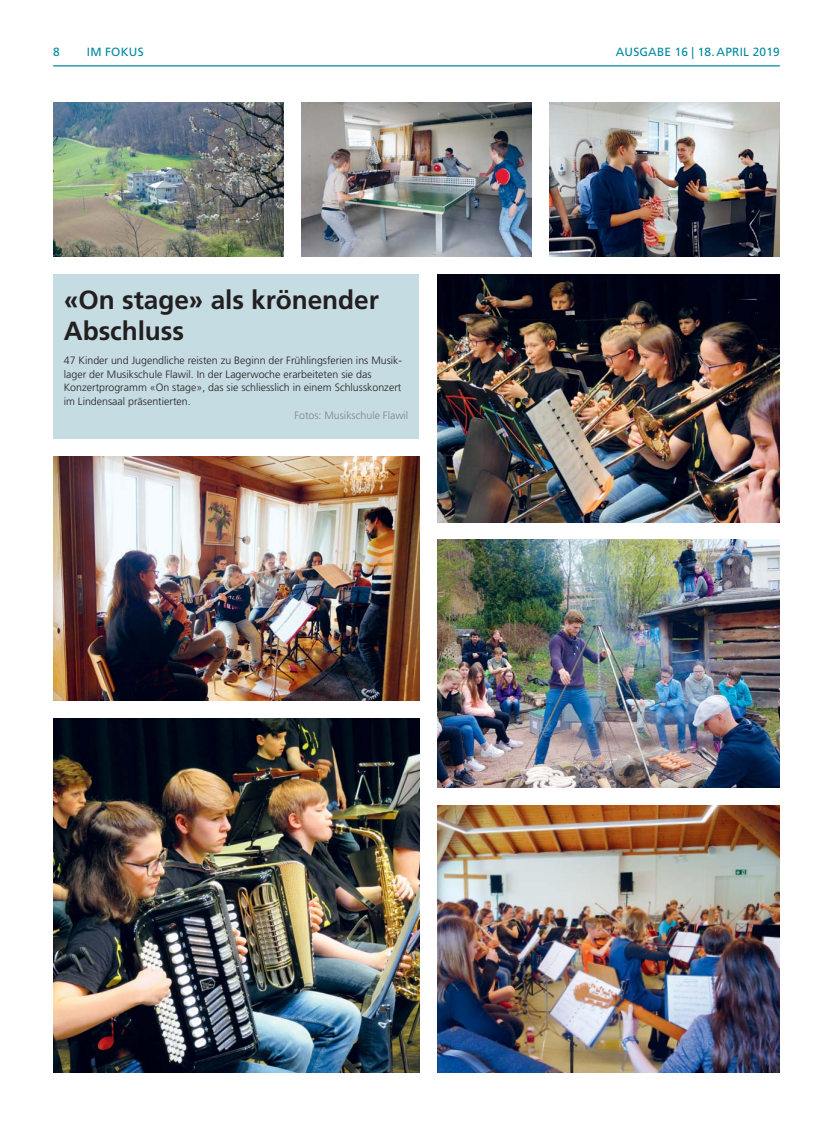
<style>
.page{position:relative;width:833px;height:1134px;background:#fff}
.page>*{position:absolute;margin:0;border:0;box-sizing:border-box;transform-origin:0 0}
.t1{font:700 26.25px/31.2px "Frutiger LT Std";color:#231f20}
.t2{font:11.88px "Frutiger LT Std";letter-spacing:.02em;color:#0089a1}
.t3{font:300 10.62px/13.8px "Frutiger LT Std";color:#231f20}
.t4{font:300 10.62px "Frutiger LT Std";color:#808285}
</style>
<div class="page">
<div style="left:53px;top:274px;width:366px;height:164px;background:#c6dce3"></div>
<hr style="left:53px;top:65px;width:727px;height:1px;background:#0089a1">
<img style="left:53px;top:456px;width:366px;height:244px">
<img style="left:301px;top:103px;width:230px;height:153px">
<img style="left:438px;top:540px;width:342px;height:247px">
<img style="left:549px;top:103px;width:231px;height:153px">
<img style="left:53px;top:103px;width:230px;height:153px">
<img style="left:437px;top:805px;width:343px;height:267px">
<img style="left:438px;top:274px;width:342px;height:248px">
<img style="left:53px;top:718px;width:366px;height:354px">
<p class="t2" style="left:53px;top:46px;width:8px">8</p>
<p class="t2" style="left:87px;top:46px;width:58px">IM FOKUS</p>
<p class="t2" style="left:615px;top:46px;width:166px">AUSGABE 16 | 18. APRIL 2019</p>
<h1 class="t1" style="left:64px;top:286px;width:317px">«On stage» als krönender<br>Abschluss</h1>
<p class="t3" style="left:64px;top:354px;width:340px">47 Kinder und Jugendliche reisten zu Beginn der Frühlingsferien ins Musik&shy;lager der Musikschule Flawil. In der Lagerwoche erarbeiteten sie das Konzert programm «On stage», das sie schliesslich in einem Schlusskonzert im Lindensaal präsentierten.</p>
<p class="t4" style="left:294px;top:410px;width:115px">Fotos: Musikschule Flawil</p>
</div>
